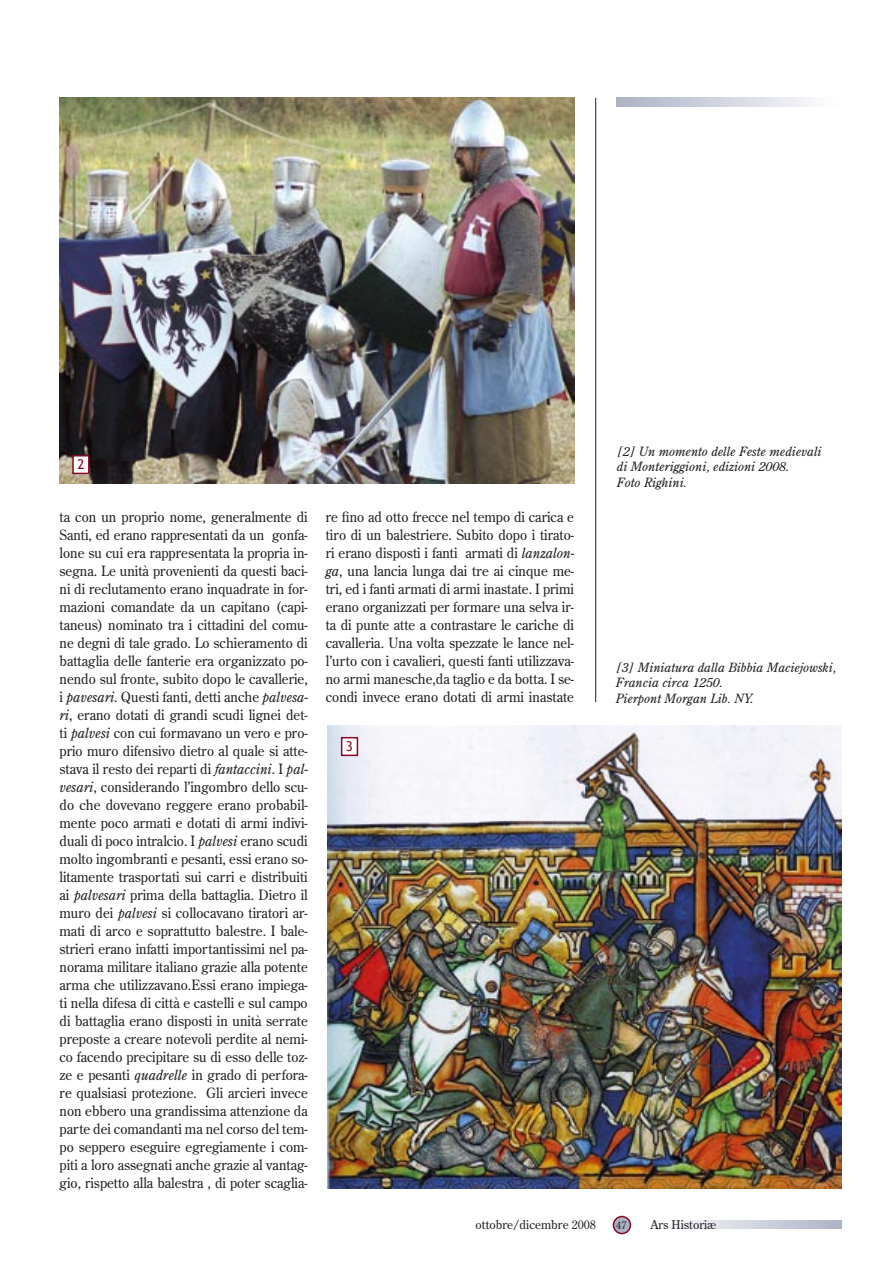
<style>
.page{position:relative;width:893px;height:1263px;background:#fff}
.page>*{position:absolute;margin:0;border:0;box-sizing:border-box;transform-origin:0 0}
.Normale__Web{font:14.1px/18px "Century Old Style";color:#212125;text-align:justify;scale:.96 1}
.t1{font:13.5px "Trebuchet MS";color:#870a28}
.t2{font:italic 12.75px/15.3px "Century Old Style";color:#212125}
.t3{font:12px "Century Old Style";color:#212125}
.t4{font:10.5px "Century Old Style";color:#212125}
.s1{font-style:italic}
</style>
<div class="page">
<div style="left:613px;top:1216px;width:17px;height:17px;background:#acb2c4;border-radius:50%"></div>
<div style="left:613px;top:1216px;width:18px;height:18px;border:2px solid #870a28;border-radius:50%"></div>
<svg style="left:677px;top:1220px;width:165px;height:9px"></svg>
<svg style="left:617px;top:98px;width:195px;height:8px;background:#d0d3de"></svg>
<img style="left:327px;top:726px;width:515px;height:462px">
<img style="left:60px;top:98px;width:514px;height:385px">
<hr style="left:595px;top:98px;width:1px;height:604px;background:#212125">
<div style="left:73px;top:456px;width:16px;height:17px;background:#fff"></div>
<div style="left:72px;top:455px;width:18px;height:19px;border:2px solid #870a28"></div>
<div style="left:342px;top:738px;width:15px;height:17px;background:#fff"></div>
<div style="left:341px;top:737px;width:17px;height:19px;border:2px solid #870a28"></div>
<p class="t1" style="left:77px;top:457px;width:9px">2</p>
<p class="Normale__Web" style="left:60px;top:508px;width:260px">ta con un proprio nome, generalmente di Santi, ed erano rappresentati da un gonfa&shy;lone su cui era rappresentata la propria in&shy;segna. Le unità provenienti da questi baci&shy;ni di reclutamento erano inquadrate in for&shy;mazioni comandate da un capitano (capi&shy;taneus) nominato tra i cittadini del comu&shy;ne degni di tale grado. Lo schieramento di battaglia delle fanterie era organizzato po&shy;nendo sul fronte, subito dopo le cavallerie, i <span class="s1">pavesari</span>. Questi fanti, detti anche <span class="s1">palvesa&shy;ri</span>, erano dotati di grandi scudi lignei det&shy;ti <span class="s1">palvesi</span> con cui formavano un vero e pro&shy;prio muro difensivo dietro al quale si atte&shy;stava il resto dei reparti di <span class="s1">fantaccini</span>. I <span class="s1">pal&shy;vesari</span>, considerando l’ingombro dello scu&shy;do che dovevano reggere erano probabil&shy;mente poco armati e dotati di armi indivi&shy;duali di poco intralcio. I <span class="s1">palvesi</span> erano scudi molto ingombranti e pesanti, essi erano so&shy;litamente trasportati sui carri e distribuiti ai <span class="s1">palvesari</span> prima della battaglia. Dietro il muro dei <span class="s1">palvesi</span> si collocavano tiratori ar&shy;mati di arco e soprattutto balestre. I bale&shy;strieri erano infatti importantissimi nel pa&shy;norama militare italiano grazie alla potente arma che utilizzavano.Essi erano impiega&shy;ti nella difesa di città e castelli e sul campo di battaglia erano disposti in unità serrate preposte a creare notevoli perdite al nemi&shy;co facendo precipitare su di esso delle toz&shy;ze e pesanti <span class="s1">quadrelle</span> in grado di perfora&shy;re qualsiasi protezione. Gli arcieri invece non ebbero una grandissima attenzione da parte dei comandanti ma nel corso del tem&shy;po seppero eseguire egregiamente i com&shy;piti a loro assegnati anche grazie al vantag&shy;gio, rispetto alla balestra , di poter scaglia-</p>
<p class="Normale__Web" style="left:326px;top:508px;width:260px">re fino ad otto frecce nel tempo di carica e tiro di un balestriere. Subito dopo i tirato&shy;ri erano disposti i fanti armati di <span class="s1">lanzalon&shy;ga</span>, una lancia lunga dai tre ai cinque me&shy;tri, ed i fanti armati di armi inastate. I primi erano organizzati per formare una selva ir&shy;ta di punte atte a contrastare le cariche di cavalleria. Una volta spezzate le lance nel&shy;l’urto con i cavalieri, questi fanti utilizzava&shy;no armi manesche,da taglio e da botta. I se&shy;condi invece erano dotati di armi inastate</p>
<p class="t1" style="left:346px;top:739px;width:9px">3</p>
<p class="t2" style="left:617px;top:444px;width:206px">[2] Un momento delle Feste medievali</p>
<p class="t2" style="left:617px;top:459px;width:174px">di Monteriggioni, edizioni 2008.</p>
<p class="t2" style="left:617px;top:474px;width:72px">Foto Righini.</p>
<p class="t2" style="left:616px;top:660px;width:222px">[3] Miniatura dalla Bibbia Maciejowski,<br>Francia circa 1250.</p>
<p class="t2" style="left:616px;top:690px;width:140px">Pierpont Morgan Lib. NY.</p>
<p class="t3" style="left:476px;top:1217px;width:122px">ottobre/dicembre 2008</p>
<p class="t4" style="left:616px;top:1218px;width:12px">47</p>
<p class="t3" style="left:651px;top:1217px;width:67px">Ars Historiæ</p>
</div>
